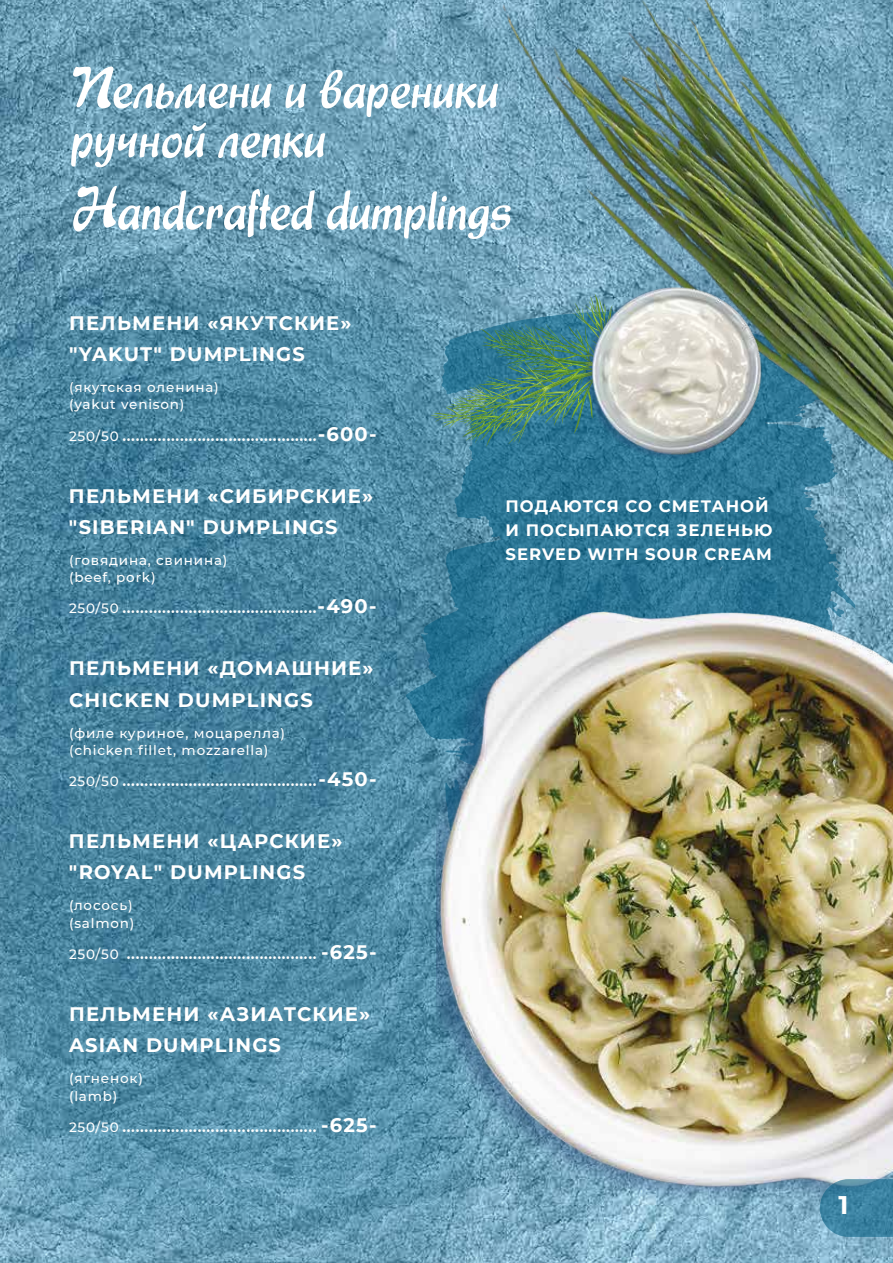
<style>
.page{position:relative;width:893px;height:1263px;background:#fff}
.page>*{position:absolute;margin:0;border:0;box-sizing:border-box;transform-origin:0 0}
.t1{font:57px/49.5px "Express C";color:#fff}
.t2{font:700 25.5px "Montserrat";color:#fff}
.t3{font:500 19.5px "Montserrat";color:#fff}
.t4{font:700 19.5px/31px "Montserrat";letter-spacing:.06em;color:#fff}
.t5{font:700 16.5px/24px "Montserrat";letter-spacing:.06em;color:#fff}
.t6{font:500 13.5px/17.5px "Montserrat";letter-spacing:.06em;color:#fff}
.s1{font-size:13.5px}
.s2{font-weight:700}
</style>
<div class="page">
<img style="left:0;top:0;width:893px;height:1263px">
<img style="left:457px;top:0;width:436px;height:583px">
<img style="left:0;top:243px;width:530px;height:1020px">
<img style="left:437px;top:583px;width:456px;height:659px">
<svg style="left:430px;top:294px;width:138px;height:153px"></svg>
<img style="left:568px;top:263px;width:226px;height:217px">
<svg style="left:820px;top:1179px;width:73px;height:58px"></svg>
<h1 class="t1" style="left:71px;top:63px;width:430px">Пельмени и вареники ручной лепки</h1>
<h1 class="t1" style="left:71px;top:185px;width:443px">Handcrafted dumplings</h1>
<p class="t4" style="left:69px;top:306px;width:284px">ПЕЛЬМЕНИ «ЯКУТСКИЕ» "YAKUT" DUMPLINGS</p>
<p class="t6" style="left:69px;top:378px;width:151px">(якутская оленина) (yakut venison)</p>
<p class="t3" style="left:69px;top:420px;width:309px"><span class="s1">250/50</span> ............................................<span class="s2">-600-</span></p>
<p class="t4" style="left:69px;top:479px;width:306px">ПЕЛЬМЕНИ «СИБИРСКИЕ» "SIBERIAN" DUMPLINGS</p>
<p class="t6" style="left:69px;top:551px;width:160px">(говядина, свинина) (beef, pork)</p>
<p class="t3" style="left:69px;top:593px;width:309px"><span class="s1">250/50</span> ............................................<span class="s2">-490-</span></p>
<p class="t4" style="left:69px;top:652px;width:306px">ПЕЛЬМЕНИ «ДОМАШНИЕ»<br>CHICKEN DUMPLINGS</p>
<p class="t6" style="left:69px;top:723px;width:218px">(филе куриное, моцарелла) (chicken fillet, mozzarella)</p>
<p class="t3" style="left:69px;top:766px;width:309px"><span class="s1">250/50</span> ............................................<span class="s2">-450-</span></p>
<p class="t4" style="left:69px;top:825px;width:275px">ПЕЛЬМЕНИ «ЦАРСКИЕ» "ROYAL" DUMPLINGS</p>
<p class="t6" style="left:69px;top:896px;width:67px">(лосось) (salmon)</p>
<p class="t3" style="left:69px;top:938px;width:309px"><span class="s1">250/50</span> ........................................... <span class="s2">-625-</span></p>
<p class="t4" style="left:69px;top:998px;width:303px">ПЕЛЬМЕНИ «АЗИАТСКИЕ»<br>ASIAN DUMPLINGS</p>
<p class="t6" style="left:69px;top:1069px;width:76px">(ягненок) (lamb)</p>
<p class="t3" style="left:69px;top:1111px;width:309px"><span class="s1">250/50</span> ............................................ <span class="s2">-625-</span></p>
<p class="t5" style="left:506px;top:493px;width:268px">ПОДАЮТСЯ СО СМЕТАНОЙ<br>И ПОСЫПАЮТСЯ ЗЕЛЕНЬЮ<br>SERVED WITH SOUR CREAM</p>
<h2 class="t2" style="left:838px;top:1187px;width:12px">1</h2>
</div>
